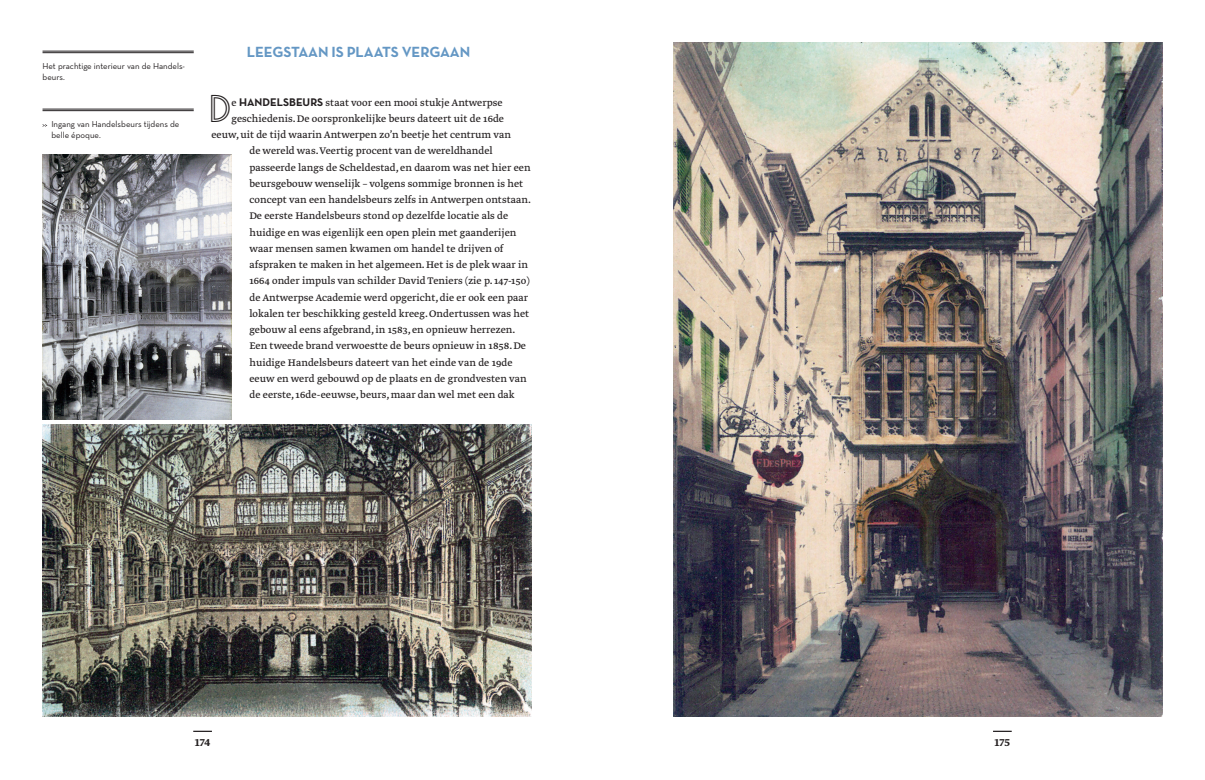
<style>
.page{position:relative;width:1205px;height:780px;background:#fff}
.page>*{position:absolute;margin:0;border:0;box-sizing:border-box;transform-origin:0 0}
.BROOD_INITIAAL{font:37.62px "Landmark Inline";color:#231f20}
.TUSSENTITEL{font:700 15px "Neutra Text";letter-spacing:-.01em;color:#6497c4}
.t1{font:500 12.5px "Greta Text";color:#231f20}
.BROOD_INITIAAL-2{font:11.25px "Greta Text Regular Minus";color:#231f20}
.FOTO_LIJN_boven{font:8.75px/11.2px "Neutra Text";color:#231f20}
.s1{font-family:"Neutra Text";font-weight:700}
</style>
<div class="page">
<svg style="left:193px;top:730px;width:19px;height:2px"></svg>
<svg style="left:993px;top:730px;width:19px;height:2px"></svg>
<img style="left:43px;top:425px;width:488px;height:291px">
<img style="left:43px;top:154px;width:189px;height:265px">
<img style="left:673px;top:43px;width:489px;height:673px">
<hr style="left:43px;top:51px;width:151px;height:1px;background:#231f20">
<hr style="left:43px;top:52px;width:151px;height:1px;background:#231f20">
<hr style="left:43px;top:109px;width:151px;height:1px;background:#231f20">
<hr style="left:43px;top:110px;width:151px;height:1px;background:#231f20">
<p class="FOTO_LIJN_boven" style="left:43px;top:60px;width:144px">Het prachtige interieur van de Handels&shy;beurs.</p>
<p class="FOTO_LIJN_boven" style="left:51px;top:118px;width:130px">Ingang van Handelsbeurs tijdens de belle époque.</p>
<p class="TUSSENTITEL" style="left:247px;top:42px;width:225px">LEEGSTAAN IS PLAATS VERGAAN</p>
<p class="BROOD_INITIAAL" style="left:208px;top:83px;width:25px">D</p>
<p class="BROOD_INITIAAL-2" style="left:232px;top:96px;width:273px">e <span class="s1">HANDELSBEURS</span> staat voor een mooi stukje Antwerpse</p>
<p class="BROOD_INITIAAL-2" style="left:232px;top:112px;width:274px">geschiedenis. De oorspronkelijke beurs dateert uit de 16de</p>
<p class="BROOD_INITIAAL-2" style="left:211px;top:128px;width:301px">eeuw, uit de tijd waarin Antwerpen zo’n beetje het centrum van</p>
<p class="BROOD_INITIAAL-2" style="left:249px;top:144px;width:245px">de wereld was. Veertig procent van de wereldhandel</p>
<p class="BROOD_INITIAAL-2" style="left:249px;top:161px;width:283px">passeerde langs de Scheldestad, en daarom was net hier een</p>
<p class="BROOD_INITIAAL-2" style="left:249px;top:177px;width:275px">beursgebouw wenselijk – volgens sommige bronnen is het</p>
<p class="BROOD_INITIAAL-2" style="left:249px;top:193px;width:283px">concept van een handelsbeurs zelfs in Antwerpen ontstaan.</p>
<p class="BROOD_INITIAAL-2" style="left:249px;top:209px;width:260px">De eerste Handelsbeurs stond op dezelfde locatie als de</p>
<p class="BROOD_INITIAAL-2" style="left:249px;top:226px;width:269px">huidige en was eigenlijk een open plein met gaanderijen</p>
<p class="BROOD_INITIAAL-2" style="left:249px;top:242px;width:256px">waar mensen samen kwamen om handel te drijven of</p>
<p class="BROOD_INITIAAL-2" style="left:249px;top:258px;width:280px">afspraken te maken in het algemeen. Het is de plek waar in</p>
<p class="BROOD_INITIAAL-2" style="left:249px;top:274px;width:282px">1664 onder impuls van schilder David Teniers (zie p. 147-150)</p>
<p class="BROOD_INITIAAL-2" style="left:249px;top:291px;width:280px">de Antwerpse Academie werd opgericht, die er ook een paar</p>
<p class="BROOD_INITIAAL-2" style="left:249px;top:307px;width:281px">lokalen ter beschikking gesteld kreeg. Ondertussen was het</p>
<p class="BROOD_INITIAAL-2" style="left:249px;top:323px;width:267px">gebouw al eens afgebrand, in 1583, en opnieuw herrezen.</p>
<p class="BROOD_INITIAAL-2" style="left:249px;top:339px;width:278px">Een tweede brand verwoestte de beurs opnieuw in 1858. De</p>
<p class="BROOD_INITIAAL-2" style="left:249px;top:356px;width:265px">huidige Handelsbeurs dateert van het einde van de 19de</p>
<p class="BROOD_INITIAAL-2" style="left:249px;top:372px;width:279px">eeuw en werd gebouwd op de plaats en de grondvesten van</p>
<p class="BROOD_INITIAAL-2" style="left:249px;top:388px;width:267px">de eerste, 16de-eeuwse, beurs, maar dan wel met een dak</p>
<p class="t1" style="left:195px;top:735px;width:17px">174</p>
<p class="t1" style="left:994px;top:735px;width:17px">175</p>
</div>
